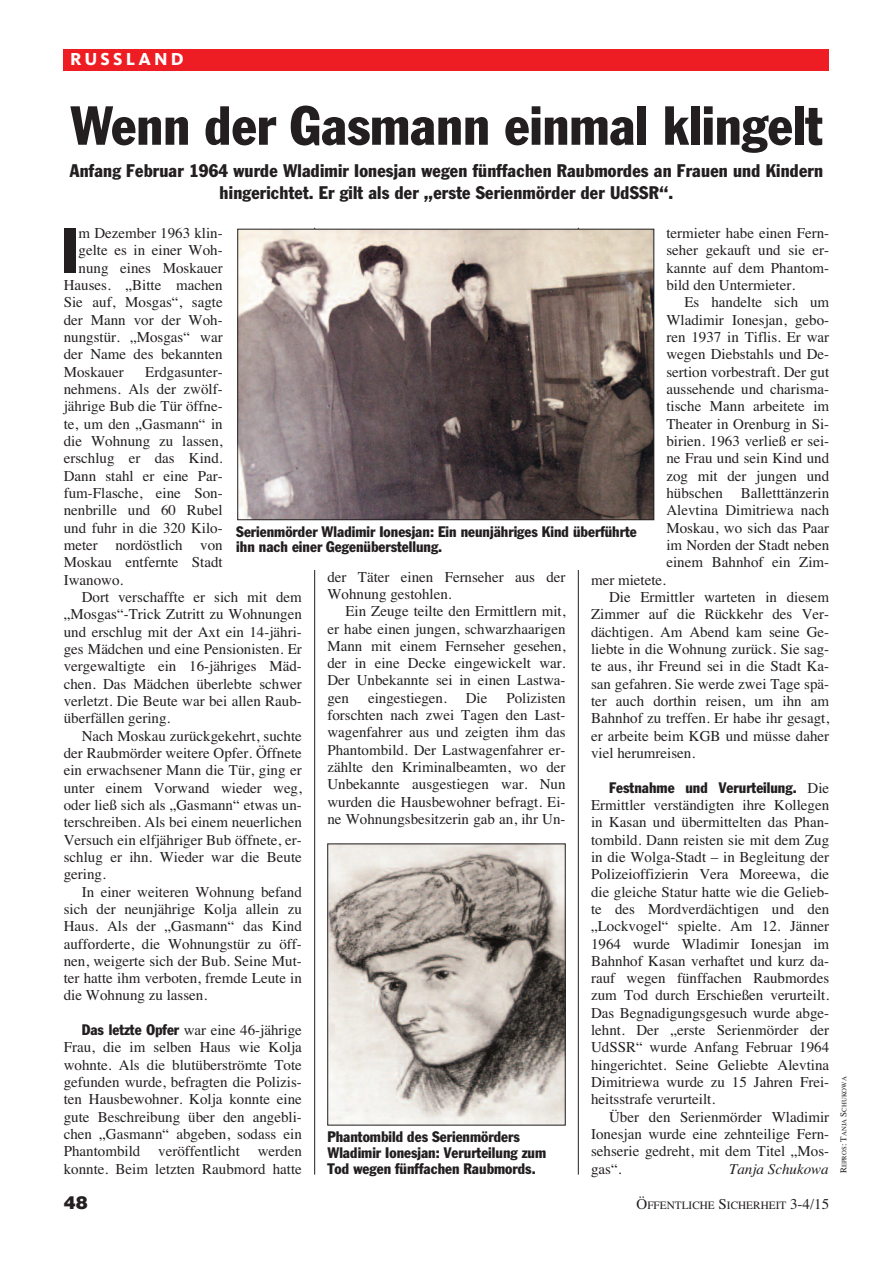
<style>
.page{position:relative;width:893px;height:1263px;background:#fff}
.page>*{position:absolute;margin:0;border:0;box-sizing:border-box;transform-origin:0 0}
.t1{font:condensed 62.55px "Franklin Gothic";color:#231f20}
.t2{font:condensed 54px "Franklin Gothic";color:#231f20}
.t3{font:condensed 18px/21.6px "Franklin Gothic";letter-spacing:.01em;color:#231f20;text-align:center}
.t4{font:800 18px "Kievit";letter-spacing:.175em;color:#fff}
.t5{font:900 18px "Helvetica";color:#231f20}
.t6{font:15px/17.2px "Times";color:#231f20;text-align:justify}
.t7{font:condensed 15px/15.8px "Franklin Gothic";color:#231f20}
.t8{font:italic 15px "Times";color:#231f20}
.t9{font:11.25px "Times";color:#231f20}
.t10{font:6.75px "Times";color:#231f20}
.s1{font-family:"Franklin Gothic";font-stretch:condensed}
.s2{font-family:"Times";font-stretch:normal}
.s3{font-size:15px}
.s4{font-size:9px}
</style>
<div class="page">
<hr style="left:314px;top:228px;width:1px;height:947px;background:#231f20">
<hr style="left:578px;top:228px;width:1px;height:947px;background:#231f20">
<div style="left:64px;top:49px;width:765px;height:21px;background:#ee1d23"></div>
<div style="left:236px;top:229px;width:417px;height:341px;background:#fff"></div>
<img style="left:239px;top:231px;width:413px;height:287px">
<div style="left:237px;top:229px;width:417px;height:291px;border:1px solid #231f20"></div>
<img style="left:329px;top:845px;width:235px;height:278px">
<div style="left:327px;top:843px;width:239px;height:282px;border:1px solid #231f20"></div>
<p class="t4" style="left:70px;top:53px;width:115px">RUSSLAND</p>
<h2 class="t2" style="left:70px;top:106px;width:754px">Wenn der Gasmann einmal klingelt</h2>
<p class="t3" style="left:70px;top:161px;width:755px">Anfang Februar 1964 wurde Wladimir Ionesjan wegen fünffachen Raubmordes an Frauen und Kindern hingerichtet. Er gilt als der „erste Serienmörder der UdSSR“.</p>
<h1 class="t1" style="left:61px;top:228px;width:19px">I</h1>
<p class="t6" style="left:79px;top:224px;width:146px">m Dezember 1963 klin-</p>
<p class="t6" style="left:666px;top:224px;width:164px">termieter habe einen Fern&shy;seher gekauft und sie er&shy;kannte auf dem Phantom&shy;bild den Untermieter.</p>
<p class="t6" style="left:666px;top:294px;width:164px;text-indent:18px">Es handelte sich um Wladimir Ionesjan, gebo&shy;ren 1937 in Tiflis. Er war wegen Diebstahls und De&shy;sertion vorbestraft. Der gut aussehende und charisma&shy;tische Mann arbeitete im Theater in Orenburg in Si&shy;birien. 1963 verließ er sei&shy;ne Frau und sein Kind und zog mit der jungen und hübschen Balletttänzerin Alevtina Dimitriewa nach Moskau, wo sich das Paar im Norden der Stadt neben einem Bahnhof ein Zim-</p>
<p class="t6" style="left:79px;top:242px;width:146px">gelte es in einer Woh-</p>
<p class="t6" style="left:79px;top:259px;width:146px">nung eines Moskauer</p>
<p class="t6" style="left:64px;top:276px;width:160px">Hauses. „Bitte machen</p>
<p class="t6" style="left:64px;top:294px;width:160px">Sie auf, Mosgas“, sagte</p>
<p class="t6" style="left:64px;top:311px;width:160px">der Mann vor der Woh-</p>
<p class="t6" style="left:64px;top:328px;width:160px">nungstür. „Mosgas“ war</p>
<p class="t6" style="left:64px;top:346px;width:160px">der Name des bekannten</p>
<p class="t6" style="left:64px;top:363px;width:61px">Moskauer</p>
<p class="t6" style="left:64px;top:363px;width:160px;text-indent:81px">Erdgasunter&shy;nehmens. Als der zwölf&shy;jährige Bub die Tür öffne&shy;te, um den „Gasmann“ in die Wohnung zu lassen, erschlug er das Kind.<br>Dann stahl er eine Par&shy;fum-Flasche, eine Son&shy;nenbrille und 60 Rubel und fuhr in die 320 Kilo&shy;meter nordöstlich von Moskau entfernte Stadt Iwanowo.</p>
<p class="t6" style="left:64px;top:588px;width:240px;text-indent:18px">Dort verschaffte er sich mit dem „Mosgas“-Trick Zutritt zu Wohnungen und erschlug mit der Axt ein 14-jähri&shy;ges Mädchen und eine Pensionisten. Er vergewaltigte ein 16-jähriges Mäd&shy;chen. Das Mädchen überlebte schwer verletzt. Die Beute war bei allen Raub&shy;überfällen gering.</p>
<p class="t6" style="left:64px;top:727px;width:240px;text-indent:18px">Nach Moskau zurückgekehrt, suchte der Raubmörder weitere Opfer. Öffnete ein erwachsener Mann die Tür, ging er unter einem Vorwand wieder weg, oder ließ sich als „Gasmann“ etwas un&shy;terschreiben. Als bei einem neuerlichen Versuch ein elfjähriger Bub öffnete, er&shy;schlug er ihn. Wieder war die Beute gering.</p>
<p class="t6" style="left:64px;top:883px;width:240px;text-indent:18px">In einer weiteren Wohnung befand sich der neunjährige Kolja allein zu Haus. Als der „Gasmann“ das Kind aufforderte, die Wohnungstür zu öff&shy;nen, weigerte sich der Bub. Seine Mut&shy;ter hatte ihm verboten, fremde Leute in die Wohnung zu lassen.</p>
<p class="t6" style="left:64px;top:1021px;width:240px;text-indent:18px"><span class="s1">Das letzte Opfer</span> war eine 46-jährige Frau, die im selben Haus wie Kolja wohnte. Als die blutüberströmte Tote gefunden wurde, befragten die Polizis&shy;ten Hausbewohner. Kolja konnte eine gute Beschreibung über den angebli&shy;chen „Gasmann“ abgeben, sodass ein Phantombild veröffentlicht werden konnte. Beim letzten Raubmord hatte</p>
<p class="t7" style="left:236px;top:525px;width:402px">Serienmörder Wladimir Ionesjan: Ein neunjähriges Kind überführte ihn nach einer Gegenüberstellung.</p>
<p class="t6" style="left:327px;top:568px;width:240px">der Täter einen Fernseher aus der<br>Wohnung gestohlen.</p>
<p class="t6" style="left:327px;top:602px;width:240px;text-indent:18px">Ein Zeuge teilte den Ermittlern mit, er habe einen jungen, schwarzhaarigen Mann mit einem Fernseher gesehen, der in eine Decke eingewickelt war.<br>Der Unbekannte sei in einen Lastwa&shy;gen</p>
<p class="t6" style="left:591px;top:571px;width:76px">mer mietete.</p>
<p class="t6" style="left:609px;top:588px;width:222px">Die Ermittler warteten in diesem</p>
<p class="t6" style="left:591px;top:605px;width:240px">Zimmer auf die Rückkehr des Ver-</p>
<p class="t6" style="left:591px;top:623px;width:240px">dächtigen. Am Abend kam seine Ge-</p>
<p class="t6" style="left:591px;top:640px;width:240px">liebte in die Wohnung zurück. Sie sag-</p>
<p class="t6" style="left:591px;top:657px;width:240px">te aus, ihr Freund sei in die Stadt Ka-</p>
<p class="t6" style="left:591px;top:675px;width:240px">san gefahren. Sie werde zwei Tage spä-</p>
<p class="t6" style="left:591px;top:692px;width:240px">ter auch dorthin reisen, um ihn am</p>
<p class="t6" style="left:591px;top:709px;width:240px">Bahnhof zu treffen. Er habe ihr gesagt,</p>
<p class="t6" style="left:591px;top:727px;width:240px">er arbeite beim KGB und müsse daher</p>
<p class="t6" style="left:591px;top:744px;width:106px">viel herumreisen.</p>
<p class="t7" style="left:609px;top:780px;width:222px">Festnahme und Verurteilung. <span class="s2">Die</span></p>
<p class="t6" style="left:591px;top:796px;width:240px">Ermittler verständigten ihre Kollegen in Kasan und übermittelten das Phan&shy;tombild. Dann reisten sie mit dem Zug in die Wolga-Stadt – in Begleitung der Polizeioffizierin Vera Moreewa, die die gleiche Statur hatte wie die Gelieb&shy;te des Mordverdächtigen und den „Lockvogel“ spielte. Am 12. Jänner 1964 wurde Wladimir Ionesjan im Bahnhof Kasan verhaftet und kurz da&shy;rauf wegen fünffachen Raubmordes zum Tod durch Erschießen verurteilt.<br>Das Begnadigungsgesuch wurde abge&shy;lehnt. Der „erste Serienmörder der UdSSR“ wurde Anfang Februar 1964 hingerichtet. Seine Geliebte Alevtina Dimitriewa wurde zu 15 Jahren Frei&shy;heitsstrafe verurteilt.</p>
<p class="t6" style="left:591px;top:1108px;width:240px;text-indent:18px">Über den Serienmörder Wladimir Ionesjan wurde eine zehnteilige Fern&shy;sehserie gedreht, mit dem Titel „Mos&shy;gas“.</p>
<p class="t6" style="left:327px;top:689px;width:240px;text-indent:179px">Polizisten forschten nach zwei Tagen den Last&shy;wagenfahrer aus und zeigten ihm das Phantombild. Der Lastwagenfahrer er&shy;zählte den Kriminalbeamten, wo der Unbekannte ausgestiegen war. Nun wurden die Hausbewohner befragt. Ei&shy;ne Wohnungsbesitzerin gab an, ihr Un-</p>
<p class="t6" style="left:368px;top:689px;width:80px">eingestiegen.</p>
<p class="t6" style="left:466px;top:689px;width:23px">Die</p>
<p class="t7" style="left:327px;top:1130px;width:220px">Phantombild des Serienmörders<br>Wladimir Ionesjan: Verurteilung zum<br>Tod wegen fünffachen Raubmords.</p>
<p class="t8" style="left:729px;top:1160px;width:101px">Tanja Schukowa</p>
<p class="t5" style="left:64px;top:1192px;width:26px">48</p>
<p class="t9" style="left:636px;top:1198px;width:194px"><span class="s3">Ö</span>FFENTLICHE <span class="s3">S</span>ICHERHEIT <span class="s3">3-4/15</span></p>
<p class="t10" style="left:840px;top:1173px;width:98px;rotate:-90deg"><span class="s4">R</span>EPROS<span class="s4">: T</span>ANJA <span class="s4">S</span>CHUKOWA</p>
</div>
